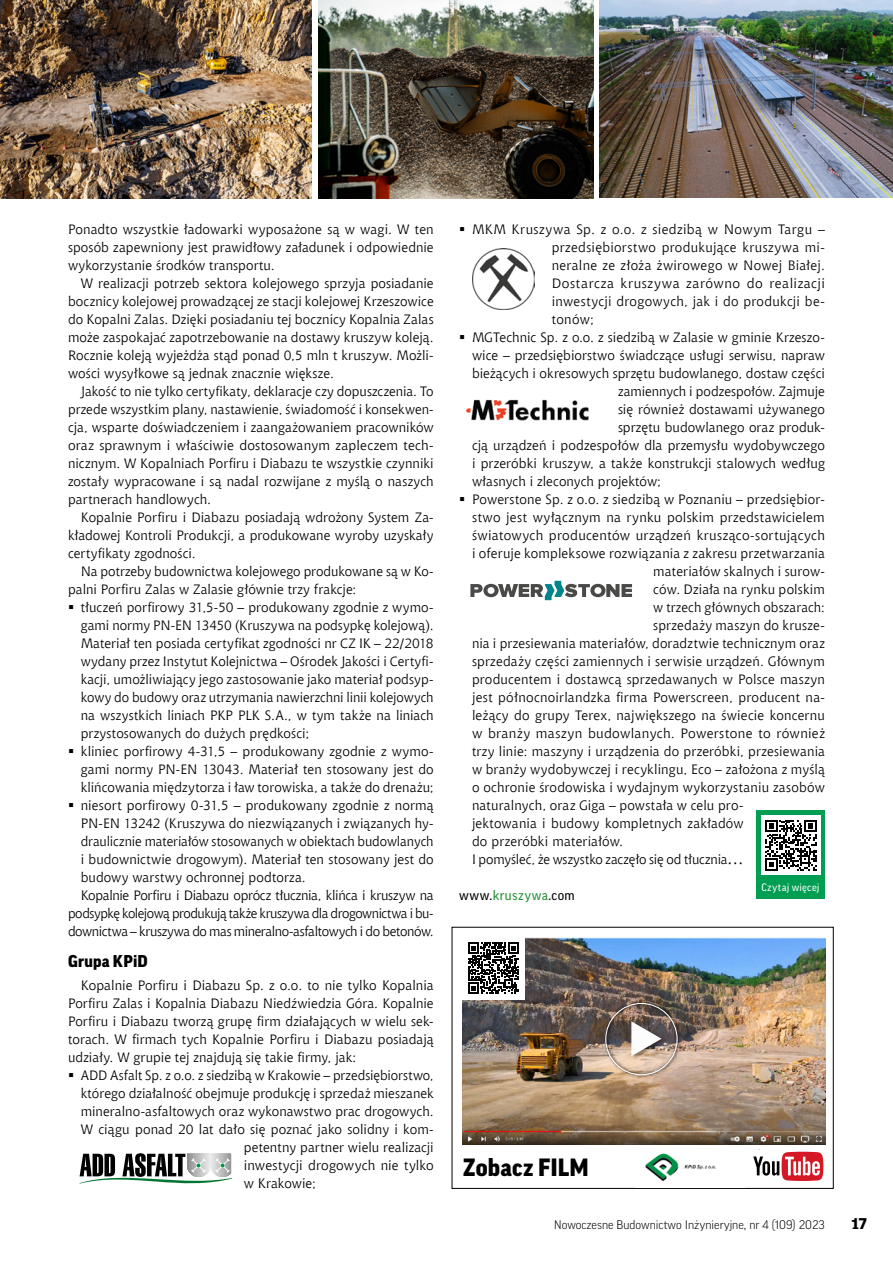
<style>
.page{position:relative;width:893px;height:1263px;background:#fff}
.page>*{position:absolute;margin:0;border:0;box-sizing:border-box;transform-origin:0 0}
.t1{font:900 24.15px "Good Pro";letter-spacing:.005em;color:#000}
.t2{font:900 16.5px "Good Pro";letter-spacing:.01em;color:#000}
.t3{font:900 15px "Good Pro";color:#000}
.t4{font:13.5px/18px "Chianti EU";letter-spacing:.01em;color:#000;text-align:justify}
.t5{font:13.5px "Chianti EU";letter-spacing:-.03em;color:#000}
.t6{font:13.5px "Chianti EU";letter-spacing:-.02em;color:#000}
.t7{font:13.5px "Chianti EU";letter-spacing:.035em;color:#000}
.t8{font:13.5px "Chianti EU";letter-spacing:.045em;color:#000}
.t9{font:13.5px "Good Pro";letter-spacing:.035em;color:#000}
.t10{font:300 12px "Good Pro";color:#000}
.t11{font:10.5px "Good Pro";letter-spacing:.02em;color:#fff}
.s1{font-size:18px}
.s2{color:#209030}
</style>
<div class="page">
<img style="left:600px;top:0;width:293px;height:198px">
<div style="left:756px;top:810px;width:69px;height:89px;background:#009e53"></div>
<div style="left:761px;top:815px;width:60px;height:60px;background:#fff"></div>
<svg style="left:765px;top:820px;width:51px;height:51px"></svg>
<svg style="left:753px;top:1152px;width:70px;height:29px"></svg>
<img style="left:645px;top:1153px;width:71px;height:28px">
<img style="left:463px;top:938px;width:362px;height:206px">
<div style="left:461px;top:936px;width:64px;height:64px;background:#fff"></div>
<svg style="left:468px;top:943px;width:51px;height:50px"></svg>
<svg style="left:600px;top:998px;width:83px;height:82px;background:#947e6e"></svg>
<img style="left:605px;top:1003px;width:73px;height:72px">
<img style="left:0;top:0;width:312px;height:198px">
<svg style="left:79px;top:1153px;width:153px;height:31px"></svg>
<img style="left:473px;top:248px;width:61px;height:62px">
<img style="left:465px;top:399px;width:124px;height:22px">
<svg style="left:470px;top:581px;width:162px;height:19px"></svg>
<img style="left:319px;top:0;width:275px;height:198px">
<p class="t4" style="left:68px;top:220px;width:367px">Ponadto wszystkie ładowarki wyposażone są w wagi. W ten sposób zapewniony jest prawidłowy załadunek i odpowiednie wykorzystanie środków transportu.</p>
<p class="t4" style="left:68px;top:274px;width:367px;text-indent:13px">W realizacji potrzeb sektora kolejowego sprzyja posiadanie bocznicy kolejowej prowadzącej ze stacji kolejowej Krzeszowice do Kopalni Zalas. Dzięki posiadaniu tej bocznicy Kopalnia Zalas może zaspokajać zapotrzebowanie na dostawy kruszyw koleją.<br>Rocznie koleją wyjeżdża stąd ponad 0,5 mln t kruszyw. Możli&shy;wości wysyłkowe są jednak znacznie większe.</p>
<p class="t4" style="left:68px;top:382px;width:367px;text-indent:13px">Jakość to nie tylko certyfikaty, deklaracje czy dopuszczenia. To przede wszystkim plany, nastawienie, świadomość i konsekwen&shy;cja, wsparte doświadczeniem i zaangażowaniem pracowników oraz sprawnym i właściwie dostosowanym zapleczem tech&shy;nicznym. W Kopalniach Porfiru i Diabazu te wszystkie czynniki zostały wypracowane i są nadal rozwijane z myślą o naszych partnerach handlowych.</p>
<p class="t4" style="left:68px;top:508px;width:367px;text-indent:13px">Kopalnie Porfiru i Diabazu posiadają wdrożony System Za&shy;kładowej Kontroli Produkcji, a produkowane wyroby uzyskały certyfikaty zgodności.</p>
<p class="t4" style="left:68px;top:562px;width:367px;text-indent:13px">Na potrzeby budownictwa kolejowego produkowane są w Ko&shy;palni Porfiru Zalas w Zalasie głównie trzy frakcje:</p>
<p class="t4" style="left:81px;top:598px;width:354px">tłuczeń porfirowy 31,5-50 – produkowany zgodnie z wymo-</p>
<p class="t4" style="left:81px;top:616px;width:354px">gami normy PN-EN 13450 (Kruszywa na podsypkę kolejową).</p>
<p class="t4" style="left:81px;top:634px;width:354px">Materiał ten posiada certyfikat zgodności nr CZ IK – 22/2018</p>
<p class="t4" style="left:81px;top:652px;width:354px">wydany przez Instytut Kolejnictwa – Ośrodek Jakości i Certyfi-</p>
<p class="t4" style="left:81px;top:670px;width:354px">kacji, umożliwiający jego zastosowanie jako materiał podsyp-</p>
<p class="t4" style="left:81px;top:688px;width:354px">kowy do budowy oraz utrzymania nawierzchni linii kolejowych</p>
<p class="t4" style="left:81px;top:706px;width:354px">na wszystkich liniach PKP PLK S.A., w tym także na liniach</p>
<p class="t4" style="left:81px;top:724px;width:230px">przystosowanych do dużych prędkości;</p>
<p class="t4" style="left:81px;top:742px;width:354px">kliniec porfirowy 4-31,5 – produkowany zgodnie z wymo-</p>
<p class="t4" style="left:81px;top:760px;width:354px">gami normy PN-EN 13043. Materiał ten stosowany jest do</p>
<p class="t4" style="left:81px;top:778px;width:354px">klińcowania międzytorza i ław torowiska, a także do drenażu;</p>
<p class="t4" style="left:81px;top:796px;width:354px">niesort porfirowy 0-31,5 – produkowany zgodnie z normą</p>
<p class="t4" style="left:81px;top:814px;width:354px">PN-EN 13242 (Kruszywa do niezwiązanych i związanych hy-</p>
<p class="t4" style="left:81px;top:832px;width:354px">draulicznie materiałów stosowanych w obiektach budowlanych</p>
<p class="t4" style="left:81px;top:850px;width:354px">i budownictwie drogowym). Materiał ten stosowany jest do</p>
<p class="t4" style="left:81px;top:868px;width:226px">budowy warstwy ochronnej podtorza.</p>
<p class="t6" style="left:81px;top:887px;width:354px">Kopalnie Porfiru i Diabazu oprócz tłucznia, klińca i kruszyw na</p>
<p class="t5" style="left:68px;top:905px;width:367px">podsypkę kolejową produkują także kruszywa dla drogownictwa i bu-</p>
<p class="t5" style="left:68px;top:923px;width:367px">downictwa – kruszywa do mas mineralno-asfaltowych i do betonów.</p>
<p class="t2" style="left:68px;top:952px;width:81px">Grupa KPiD</p>
<p class="t4" style="left:68px;top:976px;width:367px;text-indent:13px">Kopalnie Porfiru i Diabazu Sp. z o.o. to nie tylko Kopalnia Porfiru Zalas i Kopalnia Diabazu Niedźwiedzia Góra. Kopalnie Porfiru i Diabazu tworzą grupę firm działających w wielu sek&shy;torach. W firmach tych Kopalnie Porfiru i Diabazu posiadają udziały. W grupie tej znajdują się takie firmy, jak:</p>
<p class="t4" style="left:81px;top:1066px;width:354px">ADD Asfalt Sp. z o.o. z siedzibą w Krakowie – przedsiębiorstwo,</p>
<p class="t4" style="left:81px;top:1084px;width:354px">którego działalność obejmuje produkcję i sprzedaż mieszanek</p>
<p class="t4" style="left:81px;top:1102px;width:354px">mineralno-asfaltowych oraz wykonawstwo prac drogowych.</p>
<p class="t4" style="left:81px;top:1120px;width:354px">W ciągu ponad 20 lat dało się poznać jako solidny i kom-</p>
<p class="t4" style="left:244px;top:1138px;width:191px">petentny partner wielu realizacji</p>
<p class="t4" style="left:244px;top:1156px;width:191px">inwestycji drogowych nie tylko</p>
<p class="t4" style="left:244px;top:1174px;width:74px">w Krakowie;</p>
<p class="t7" style="left:472px;top:221px;width:354px">MKM Kruszywa Sp. z o.o. z siedzibą w Nowym Targu –</p>
<p class="t4" style="left:552px;top:238px;width:275px">przedsiębiorstwo produkujące kruszywa mi-</p>
<p class="t4" style="left:552px;top:256px;width:275px">neralne ze złoża żwirowego w Nowej Białej.</p>
<p class="t8" style="left:552px;top:275px;width:275px">Dostarcza kruszywa zarówno do realizacji</p>
<p class="t4" style="left:552px;top:292px;width:275px">inwestycji drogowych, jak i do produkcji be-</p>
<p class="t4" style="left:552px;top:310px;width:44px">tonów;</p>
<p class="t4" style="left:472px;top:328px;width:354px">MGTechnic Sp. z o.o. z siedzibą w Zalasie w gminie Krzeszo-</p>
<p class="t4" style="left:472px;top:346px;width:354px">wice – przedsiębiorstwo świadczące usługi serwisu, napraw</p>
<p class="t4" style="left:472px;top:364px;width:354px">bieżących i okresowych sprzętu budowlanego, dostaw części</p>
<p class="t4" style="left:618px;top:382px;width:208px">zamiennych i podzespołów. Zajmuje</p>
<p class="t4" style="left:618px;top:400px;width:208px">się również dostawami używanego</p>
<p class="t4" style="left:618px;top:418px;width:208px">sprzętu budowlanego oraz produk-</p>
<p class="t4" style="left:472px;top:436px;width:354px">cją urządzeń i podzespołów dla przemysłu wydobywczego</p>
<p class="t4" style="left:472px;top:454px;width:354px">i przeróbki kruszyw, a także konstrukcji stalowych według</p>
<p class="t4" style="left:472px;top:472px;width:191px">własnych i zleconych projektów;</p>
<p class="t4" style="left:472px;top:490px;width:354px">Powerstone Sp. z o.o. z siedzibą w Poznaniu – przedsiębior-</p>
<p class="t4" style="left:472px;top:508px;width:354px">stwo jest wyłącznym na rynku polskim przedstawicielem</p>
<p class="t4" style="left:472px;top:526px;width:354px">światowych producentów urządzeń krusząco-sortujących</p>
<p class="t4" style="left:472px;top:544px;width:354px">i oferuje kompleksowe rozwiązania z zakresu przetwarzania</p>
<p class="t4" style="left:653px;top:562px;width:173px">materiałów skalnych i surow-</p>
<p class="t4" style="left:653px;top:580px;width:173px">ców. Działa na rynku polskim</p>
<p class="t4" style="left:653px;top:598px;width:173px">w trzech głównych obszarach:</p>
<p class="t4" style="left:653px;top:616px;width:173px">sprzedaży maszyn do krusze-</p>
<p class="t4" style="left:472px;top:634px;width:354px">nia i przesiewania materiałów, doradztwie technicznym oraz</p>
<p class="t4" style="left:472px;top:652px;width:354px">sprzedaży części zamiennych i serwisie urządzeń. Głównym</p>
<p class="t4" style="left:472px;top:670px;width:354px">producentem i dostawcą sprzedawanych w Polsce maszyn</p>
<p class="t4" style="left:472px;top:688px;width:354px">jest północnoirlandzka firma Powerscreen, producent na-</p>
<p class="t4" style="left:472px;top:706px;width:354px">leżący do grupy Terex, największego na świecie koncernu</p>
<p class="t4" style="left:472px;top:724px;width:354px">w branży maszyn budowlanych. Powerstone to również</p>
<p class="t4" style="left:472px;top:742px;width:354px">trzy linie: maszyny i urządzenia do przeróbki, przesiewania</p>
<p class="t4" style="left:472px;top:760px;width:354px">w branży wydobywczej i recyklingu, Eco – założona z myślą</p>
<p class="t4" style="left:472px;top:778px;width:354px">o ochronie środowiska i wydajnym wykorzystaniu zasobów</p>
<p class="t4" style="left:472px;top:796px;width:273px">naturalnych, oraz Giga – powstała w celu pro-</p>
<p class="t4" style="left:472px;top:814px;width:273px">jektowania i budowy kompletnych zakładów</p>
<p class="t4" style="left:472px;top:832px;width:153px">do przeróbki materiałów.</p>
<p class="t4" style="left:472px;top:850px;width:273px">I pomyśleć, że wszystko zaczęło się od tłucznia<span class="s1">…</span></p>
<p class="t9" style="left:459px;top:887px;width:117px">www.<span class="s2">kruszywa</span>.com</p>
<p class="t11" style="left:761px;top:881px;width:60px">Czytaj więcej</p>
<h1 class="t1" style="left:463px;top:1154px;width:128px">Zobacz FILM</h1>
<p class="t10" style="left:554px;top:1218px;width:272px">Nowoczesne Budownictwo Inżynieryjne, nr 4 (109) 2023</p>
<p class="t3" style="left:851px;top:1215px;width:17px">17</p>
</div>
